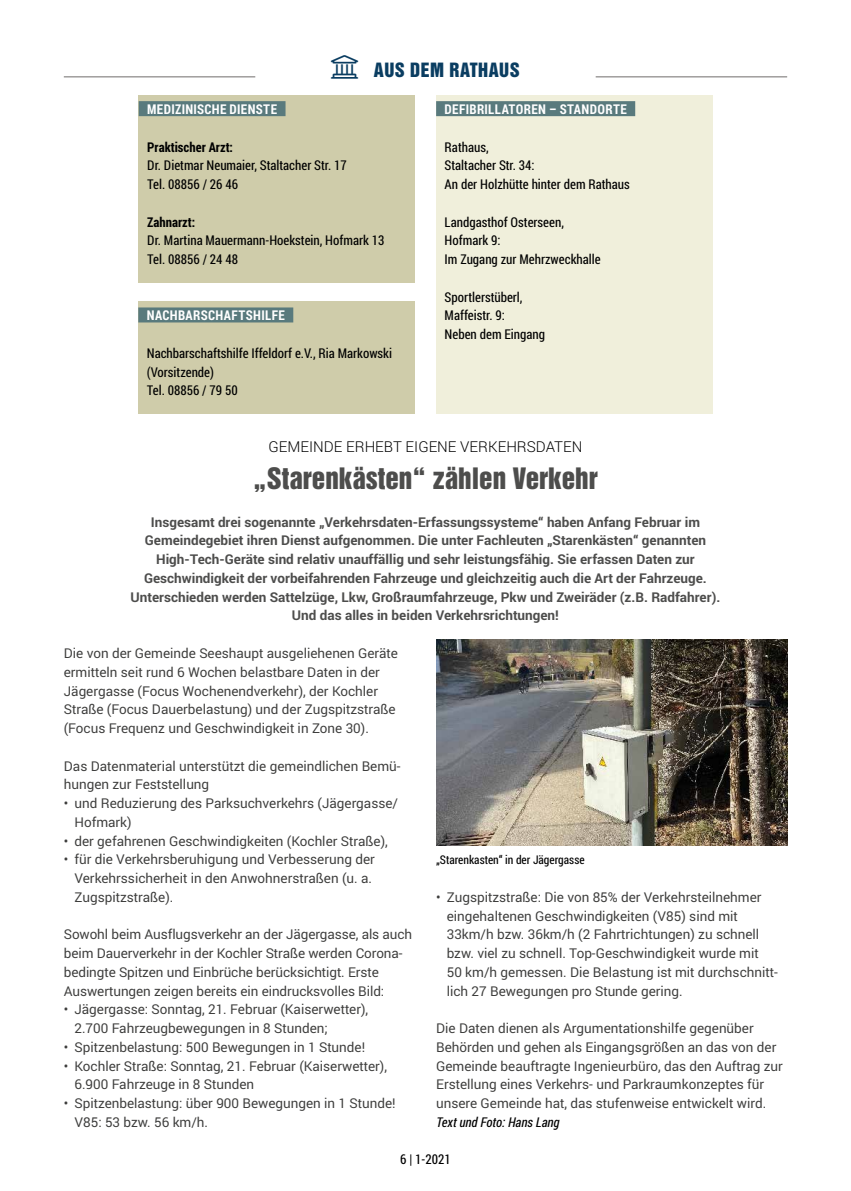
<style>
.page{position:relative;width:851px;height:1191px;background:#fff}
.page>*{position:absolute;margin:0;border:0;box-sizing:border-box;transform-origin:0 0}
.t1{font:27px "Helvetica Inserat LT";color:#4d4d4c}
.t2{font:18px "Helvetica Inserat LT";letter-spacing:.025em;color:#0a3d61}
.t3{font:300 15px "Roboto";color:#000}
.t4{font:13.5px/18.8px "Roboto";color:#3c3c3b}
.t5{font:700 13.5px/18.8px "Roboto";color:#4d4d4c;text-align:center}
.t6{font:13.5px/18.8px "Roboto Condensed";color:#000}
.t7{font:700 13.5px "Roboto Condensed";letter-spacing:.025em;color:#fff}
.t8{font:700 13.5px "Roboto Condensed";color:#000}
.t9{font:italic 13.5px "Roboto Condensed";color:#000}
.t10{font:12px "Roboto Condensed";color:#000}
</style>
<div class="page">
<hr style="left:64px;top:77px;width:191px;height:1px;background:#706d6b">
<hr style="left:595px;top:77px;width:192px;height:1px;background:#706d6b">
<div style="left:139px;top:95px;width:276px;height:188px;background:#cfccaa"></div>
<div style="left:139px;top:101px;width:146px;height:15px;background:#597a7d"></div>
<div style="left:138px;top:301px;width:277px;height:113px;background:#cfccaa"></div>
<div style="left:138px;top:307px;width:155px;height:15px;background:#597a7d"></div>
<div style="left:436px;top:95px;width:276px;height:319px;background:#f0efdb"></div>
<div style="left:436px;top:101px;width:199px;height:15px;background:#597a7d"></div>
<img style="left:436px;top:639px;width:351px;height:206px">
<h2 class="t2" style="left:374px;top:59px;width:147px">AUS DEM RATHAUS</h2>
<p class="t7" style="left:147px;top:100px;width:131px">MEDIZINISCHE DIENSTE</p>
<p class="t8" style="left:147px;top:137px;width:87px">Praktischer Arzt:</p>
<p class="t6" style="left:147px;top:156px;width:201px">Dr. Dietmar Neumaier, Staltacher Str. 17<br>Tel. 08856 / 26 46</p>
<p class="t8" style="left:147px;top:212px;width:50px">Zahnarzt:</p>
<p class="t6" style="left:147px;top:231px;width:239px">Dr. Martina Mauermann-Hoekstein, Hofmark 13<br>Tel. 08856 / 24 48</p>
<p class="t7" style="left:147px;top:306px;width:139px">NACHBARSCHAFTSHILFE</p>
<p class="t6" style="left:147px;top:343px;width:247px">Nachbarschaftshilfe Iffeldorf e.V., Ria Markowski (Vorsitzende)<br>Tel. 08856 / 79 50</p>
<p class="t7" style="left:444px;top:100px;width:184px">DEFIBRILLATOREN – STANDORTE</p>
<p class="t6" style="left:444px;top:137px;width:187px">Rathaus,<br>Staltacher Str. 34:<br>An der Holzhütte hinter dem Rathaus</p>
<p class="t6" style="left:444px;top:212px;width:158px">Landgasthof Osterseen,<br>Hofmark 9:<br>Im Zugang zur Mehrzweckhalle</p>
<p class="t6" style="left:444px;top:287px;width:102px">Sportlerstüberl,<br>Maffeistr. 9:<br>Neben dem Eingang</p>
<p class="t3" style="left:268px;top:436px;width:315px">GEMEINDE ERHEBT EIGENE VERKEHRSDATEN</p>
<h1 class="t1" style="left:253px;top:462px;width:346px">„Starenkästen“ zählen Verkehr</h1>
<p class="t5" style="left:131px;top:512px;width:591px">Insgesamt drei sogenannte „Verkehrsdaten-Erfassungssysteme“ haben Anfang Februar im Gemeindegebiet ihren Dienst aufgenommen. Die unter Fachleuten „Starenkästen“ genannten High-Tech-Geräte sind relativ unauffällig und sehr leistungsfähig. Sie erfassen Daten zur Geschwindigkeit der vorbeifahrenden Fahrzeuge und gleichzeitig auch die Art der Fahrzeuge.<br>Unterschieden werden Sattelzüge, Lkw, Großraumfahrzeuge, Pkw und Zweiräder (z.B. Radfahrer).<br>Und das alles in beiden Verkehrsrichtungen!</p>
<p class="t4" style="left:64px;top:643px;width:335px">Die von der Gemeinde Seeshaupt ausgeliehenen Geräte ermitteln seit rund 6 Wochen belastbare Daten in der Jägergasse (Focus Wochenendverkehr), der Kochler Straße (Focus Dauerbelastung) und der Zugspitzstraße (Focus Frequenz und Geschwindigkeit in Zone 30).</p>
<p class="t4" style="left:64px;top:756px;width:338px">Das Datenmaterial unterstützt die gemeindlichen Bemü&shy;hungen zur Feststellung</p>
<p class="t4" style="left:74px;top:793px;width:325px;text-indent:-11px">• und Reduzierung des Parksuchverkehrs (Jägergasse/<br>Hofmark)</p>
<p class="t4" style="left:64px;top:831px;width:325px">• der gefahrenen Geschwindigkeiten (Kochler Straße),</p>
<p class="t4" style="left:74px;top:849px;width:302px;text-indent:-11px">• für die Verkehrsberuhigung und Verbesserung der<br>Verkehrssicherheit in den Anwohnerstraßen (u. a.<br>Zugspitzstraße).</p>
<p class="t4" style="left:64px;top:924px;width:350px">Sowohl beim Ausflugsverkehr an der Jägergasse, als auch beim Dauerverkehr in der Kochler Straße werden Corona&shy;bedingte Spitzen und Einbrüche berücksichtigt. Erste Auswertungen zeigen bereits ein eindrucksvolles Bild:</p>
<p class="t4" style="left:74px;top:999px;width:295px;text-indent:-11px">• Jägergasse: Sonntag, 21. Februar (Kaiserwetter),<br>2.700 Fahrzeugbewegungen in 8 Stunden;</p>
<p class="t4" style="left:64px;top:1037px;width:303px">• Spitzenbelastung: 500 Bewegungen in 1 Stunde!</p>
<p class="t4" style="left:74px;top:1056px;width:314px;text-indent:-11px">• Kochler Straße: Sonntag, 21. Februar (Kaiserwetter),<br>6.900 Fahrzeuge in 8 Stunden</p>
<p class="t4" style="left:74px;top:1093px;width:322px;text-indent:-11px">• Spitzenbelastung: über 900 Bewegungen in 1 Stunde!<br>V85: 53 bzw. 56 km/h.</p>
<p class="t10" style="left:436px;top:851px;width:150px">„Starenkasten“ in der Jägergasse</p>
<p class="t4" style="left:446px;top:887px;width:332px;text-indent:-11px">• Zugspitzstraße: Die von 85% der Verkehrsteilnehmer eingehaltenen Geschwindigkeiten (V85) sind mit 33km/h bzw. 36km/h (2 Fahrtrichtungen) zu schnell bzw. viel zu schnell. Top-Geschwindigkeit wurde mit<br>50 km/h gemessen. Die Belastung ist mit durchschnitt&shy;lich 27 Bewegungen pro Stunde gering.</p>
<p class="t4" style="left:436px;top:1018px;width:348px">Die Daten dienen als Argumentationshilfe gegenüber Behörden und gehen als Eingangsgrößen an das von der Gemeinde beauftragte Ingenieurbüro, das den Auftrag zur Erstellung eines Verkehrs- und Parkraumkonzeptes für unsere Gemeinde hat, das stufenweise entwickelt wird.</p>
<p class="t9" style="left:436px;top:1112px;width:125px">Text und Foto: Hans Lang</p>
<p class="t6" style="left:400px;top:1149px;width:52px">6 | 1-2021</p>
</div>
